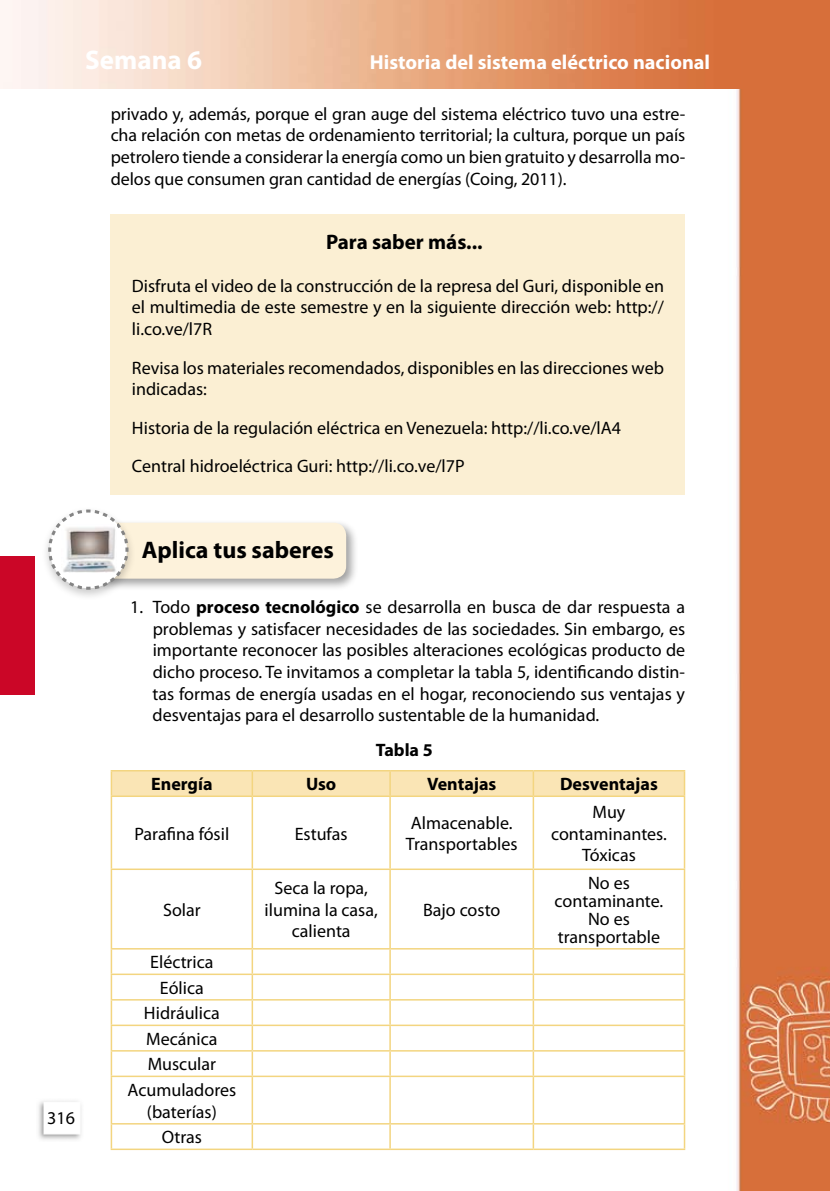
<style>
.page{position:relative;width:830px;height:1191px;background:#fff}
.page>*{position:absolute;margin:0;border:0;box-sizing:border-box;transform-origin:0 0}
.t1{font:700 27px "Myriad Pro";color:#fff}
.t2{font:700 24px "Myriad Pro";color:#000}
.t3{font:700 21px "Myriad Pro";color:#000}
.t4{font:700 20.25px "Myriad Pro";color:#fff}
.t5{font:18px/21.6px "Myriad Pro";color:#000;text-align:center}
.t6{font:700 18px "Myriad Pro";color:#000}
.s1{font-weight:700}
</style>
<div class="page">
<img style="left:736px;top:89px;width:93px;height:1102px">
<img style="left:0;top:0;width:829px;height:89px">
<img style="left:38px;top:1101px;width:44px;height:39px">
<div style="left:0;top:556px;width:35px;height:138px;background:#cb0627"></div>
<div style="left:111px;top:214px;width:574px;height:280px;background:#fbefd3"></div>
<svg style="left:111px;top:770px;width:572px;height:25px;background:#f9e4b2"></svg>
<hr style="left:533px;top:770px;width:152px;height:1px;background:#f3d580">
<hr style="left:532px;top:771px;width:2px;height:24px;background:#f3d580">
<hr style="left:683px;top:771px;width:2px;height:24px;background:#f3d580">
<hr style="left:111px;top:795px;width:141px;height:2px;background:#f3d580">
<hr style="left:111px;top:797px;width:1px;height:71px;background:#f3d580">
<hr style="left:252px;top:795px;width:138px;height:2px;background:#f3d580">
<hr style="left:251px;top:797px;width:2px;height:71px;background:#f3d580">
<hr style="left:390px;top:795px;width:143px;height:2px;background:#f3d580">
<hr style="left:389px;top:797px;width:1px;height:71px;background:#f3d580">
<hr style="left:533px;top:795px;width:152px;height:2px;background:#f3d580">
<hr style="left:532px;top:797px;width:2px;height:71px;background:#f3d580">
<hr style="left:683px;top:797px;width:2px;height:71px;background:#f3d580">
<hr style="left:111px;top:868px;width:141px;height:2px;background:#f3d580">
<hr style="left:111px;top:870px;width:1px;height:78px;background:#f3d580">
<hr style="left:252px;top:868px;width:138px;height:2px;background:#f3d580">
<hr style="left:251px;top:870px;width:2px;height:78px;background:#f3d580">
<hr style="left:390px;top:868px;width:143px;height:2px;background:#f3d580">
<hr style="left:389px;top:870px;width:1px;height:78px;background:#f3d580">
<hr style="left:533px;top:868px;width:152px;height:2px;background:#f3d580">
<hr style="left:532px;top:870px;width:2px;height:78px;background:#f3d580">
<hr style="left:683px;top:870px;width:2px;height:78px;background:#f3d580">
<hr style="left:111px;top:948px;width:141px;height:1px;background:#f3d580">
<hr style="left:252px;top:948px;width:138px;height:1px;background:#f3d580">
<hr style="left:251px;top:949px;width:2px;height:24px;background:#f3d580">
<hr style="left:390px;top:948px;width:143px;height:1px;background:#f3d580">
<hr style="left:533px;top:948px;width:152px;height:1px;background:#f3d580">
<hr style="left:532px;top:949px;width:2px;height:24px;background:#f3d580">
<hr style="left:683px;top:949px;width:2px;height:24px;background:#f3d580">
<hr style="left:111px;top:973px;width:141px;height:2px;background:#f3d580">
<hr style="left:252px;top:973px;width:138px;height:2px;background:#f3d580">
<hr style="left:251px;top:975px;width:2px;height:24px;background:#f3d580">
<hr style="left:390px;top:973px;width:143px;height:2px;background:#f3d580">
<hr style="left:533px;top:973px;width:152px;height:2px;background:#f3d580">
<hr style="left:532px;top:975px;width:2px;height:24px;background:#f3d580">
<hr style="left:683px;top:975px;width:2px;height:24px;background:#f3d580">
<hr style="left:111px;top:999px;width:141px;height:1px;background:#f3d580">
<hr style="left:252px;top:999px;width:138px;height:1px;background:#f3d580">
<hr style="left:251px;top:1000px;width:2px;height:24px;background:#f3d580">
<hr style="left:390px;top:999px;width:143px;height:1px;background:#f3d580">
<hr style="left:533px;top:999px;width:152px;height:1px;background:#f3d580">
<hr style="left:532px;top:1000px;width:2px;height:24px;background:#f3d580">
<hr style="left:683px;top:1000px;width:2px;height:24px;background:#f3d580">
<hr style="left:111px;top:1024px;width:141px;height:2px;background:#f3d580">
<hr style="left:252px;top:1024px;width:138px;height:2px;background:#f3d580">
<hr style="left:251px;top:1026px;width:2px;height:24px;background:#f3d580">
<hr style="left:390px;top:1024px;width:143px;height:2px;background:#f3d580">
<hr style="left:533px;top:1024px;width:152px;height:2px;background:#f3d580">
<hr style="left:532px;top:1026px;width:2px;height:24px;background:#f3d580">
<hr style="left:683px;top:1026px;width:2px;height:24px;background:#f3d580">
<hr style="left:111px;top:1050px;width:141px;height:1px;background:#f3d580">
<svg style="left:111px;top:949px;width:1px;height:126px"></svg>
<hr style="left:252px;top:1050px;width:138px;height:1px;background:#f3d580">
<hr style="left:251px;top:1051px;width:2px;height:24px;background:#f3d580">
<hr style="left:390px;top:1050px;width:143px;height:1px;background:#f3d580">
<svg style="left:389px;top:949px;width:1px;height:126px"></svg>
<hr style="left:533px;top:1050px;width:152px;height:1px;background:#f3d580">
<hr style="left:532px;top:1051px;width:2px;height:24px;background:#f3d580">
<hr style="left:683px;top:1051px;width:2px;height:24px;background:#f3d580">
<hr style="left:111px;top:1075px;width:141px;height:2px;background:#f3d580">
<hr style="left:111px;top:1077px;width:1px;height:46px;background:#f3d580">
<hr style="left:252px;top:1075px;width:138px;height:2px;background:#f3d580">
<hr style="left:251px;top:1077px;width:2px;height:46px;background:#f3d580">
<hr style="left:390px;top:1075px;width:143px;height:2px;background:#f3d580">
<hr style="left:389px;top:1077px;width:1px;height:46px;background:#f3d580">
<hr style="left:533px;top:1075px;width:152px;height:2px;background:#f3d580">
<hr style="left:532px;top:1077px;width:2px;height:46px;background:#f3d580">
<hr style="left:683px;top:1077px;width:2px;height:46px;background:#f3d580">
<hr style="left:111px;top:1123px;width:141px;height:1px;background:#f3d580">
<svg style="left:111px;top:1124px;width:1px;height:24px"></svg>
<hr style="left:252px;top:1123px;width:138px;height:1px;background:#f3d580">
<hr style="left:251px;top:1124px;width:2px;height:24px;background:#f3d580">
<hr style="left:390px;top:1123px;width:143px;height:1px;background:#f3d580">
<svg style="left:389px;top:1124px;width:1px;height:24px"></svg>
<hr style="left:533px;top:1123px;width:152px;height:1px;background:#f3d580">
<hr style="left:532px;top:1124px;width:2px;height:24px;background:#f3d580">
<hr style="left:683px;top:1124px;width:2px;height:24px;background:#f3d580">
<hr style="left:111px;top:1148px;width:141px;height:2px;background:#f3d580">
<hr style="left:252px;top:1148px;width:138px;height:2px;background:#f3d580">
<hr style="left:390px;top:1148px;width:143px;height:2px;background:#f3d580">
<hr style="left:533px;top:1148px;width:152px;height:2px;background:#f3d580">
<div style="left:86px;top:519px;width:279px;height:78px;background:#000;opacity:.37"></div>
<div style="left:90px;top:523px;width:256px;height:55px;background:#fdf2db;border-radius:13px"></div>
<div style="left:40px;top:505px;width:104px;height:104px;background:#000;opacity:.21"></div>
<svg style="left:47px;top:508px;width:83px;height:83px"></svg>
<img style="left:62px;top:524px;width:54px;height:49px">
<h1 class="t1" style="left:85px;top:42px;width:119px">Semana 6</h1>
<p class="t4" style="left:369px;top:49px;width:341px">Historia del sistema eléctrico nacional</p>
<p class="t5" style="left:111px;top:103px;width:576px;text-align:justify">privado y, además, porque el gran auge del sistema eléctrico tuvo una estre&shy;cha relación con metas de ordenamiento territorial; la cultura, porque un país petrolero tiende a considerar la energía como un bien gratuito y desarrolla mo&shy;delos que consumen gran cantidad de energías (Coing, 2011).</p>
<p class="t3" style="left:326px;top:228px;width:158px">Para saber más...</p>
<p class="t5" style="left:132px;top:274px;width:533px;text-align:justify">Disfruta el video de la construcción de la represa del Guri, disponible en el multimedia de este semestre y en la siguiente dirección web: http:// li.co.ve/l7R</p>
<p class="t5" style="left:132px;top:356px;width:533px;text-align:left">Revisa los materiales recomendados, disponibles en las direcciones web indicadas:</p>
<p class="t5" style="left:132px;top:408px;width:490px;line-height:38.5px;text-align:left">Historia de la regulación eléctrica en Venezuela: http://li.co.ve/lA4<br>Central hidroeléctrica Guri: http://li.co.ve/l7P</p>
<p class="t5" style="left:47px;top:1106px;width:29px">316</p>
<h2 class="t2" style="left:142px;top:534px;width:193px">Aplica tus saberes</h2>
<p class="t5" style="left:152px;top:596px;width:534px;text-align:justify;text-indent:-22px">1. Todo <span class="s1">proceso tecnológico</span> se desarrolla en busca de dar respuesta a problemas y satisfacer necesidades de las sociedades. Sin embargo, es importante reconocer las posibles alteraciones ecológicas producto de dicho proceso. Te invitamos a completar la tabla 5, identificando distin&shy;tas formas de energía usadas en el hogar, reconociendo sus ventajas y desventajas para el desarrollo sustentable de la humanidad.</p>
<p class="t6" style="left:375px;top:737px;width:59px">Tabla 5</p>
<p class="t6" style="left:151px;top:772px;width:63px">Energía</p>
<p class="t6" style="left:306px;top:772px;width:32px">Uso</p>
<p class="t6" style="left:427px;top:772px;width:71px">Ventajas</p>
<p class="t6" style="left:559px;top:772px;width:99px">Desventajas</p>
<p class="t5" style="left:134px;top:822px;width:96px">Parafina fósil</p>
<p class="t5" style="left:294px;top:822px;width:54px">Estufas</p>
<p class="t5" style="left:406px;top:811px;width:113px;text-align:left">Almacenable.<br>Transportables</p>
<p class="t5" style="left:550px;top:800px;width:117px">Muy contaminantes.<br>Tóxicas</p>
<p class="t5" style="left:163px;top:898px;width:39px">Solar</p>
<p class="t5" style="left:127px;top:949px;width:110px;line-height:25.5px">Eléctrica<br>Eólica<br>Hidráulica<br>Mecánica<br>Muscular<br>Acumuladores</p>
<p class="t5" style="left:147px;top:1098px;width:71px;line-height:25.7px">(baterías)<br>Otras</p>
<p class="t5" style="left:264px;top:877px;width:115px">Seca la ropa, ilumina la casa, calienta</p>
<p class="t5" style="left:423px;top:898px;width:79px">Bajo costo</p>
<p class="t5" style="left:554px;top:873px;width:110px;line-height:18px">No es contaminante.<br>No es transportable</p>
</div>
